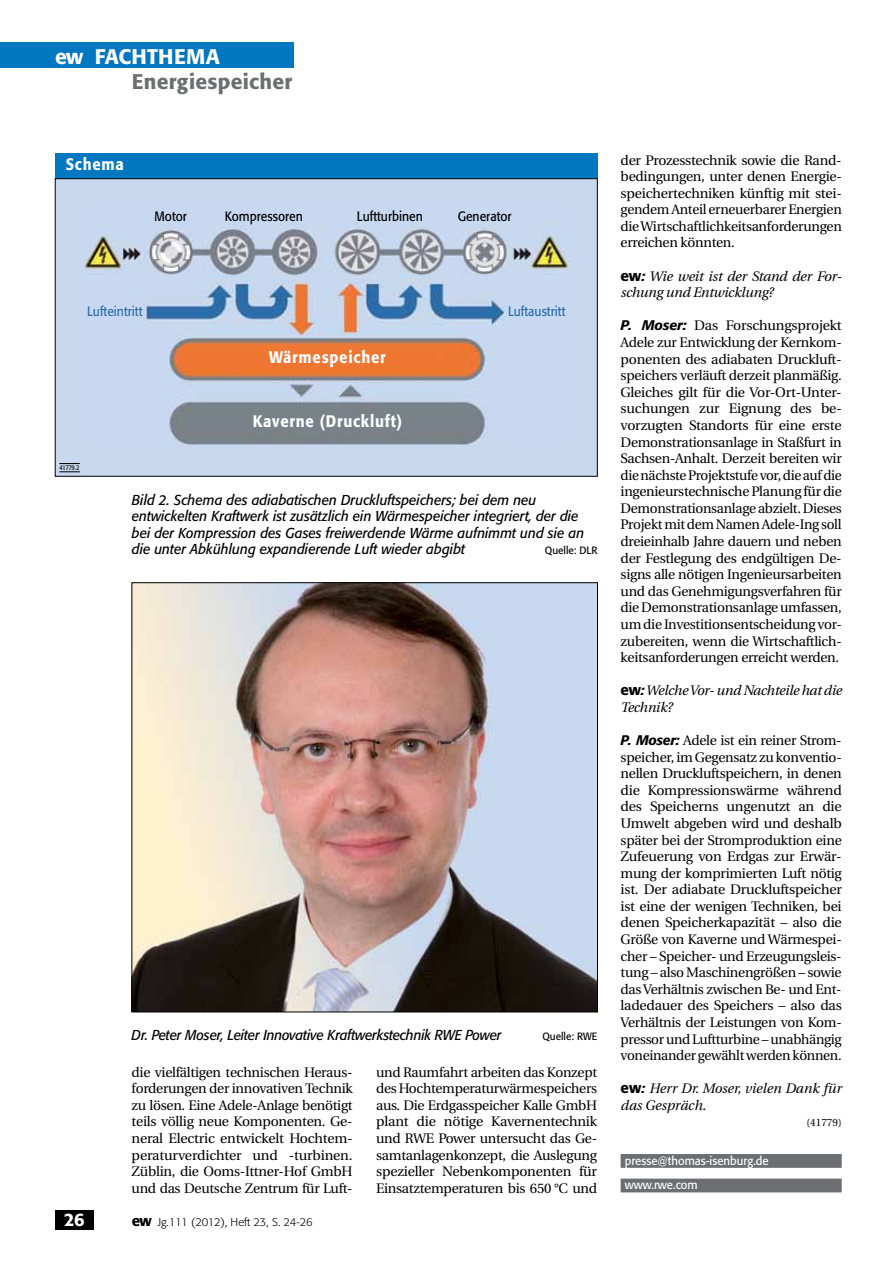
<style>
.page{position:relative;width:893px;height:1263px;background:#fff}
.page>*{position:absolute;margin:0;border:0;box-sizing:border-box;transform-origin:0 0}
.t1{font:500 21px "Formata";letter-spacing:.01em;color:#6d6e71}
.t2{font:500 21px "Formata";letter-spacing:.01em;color:#fff}
.t3{font:500 18px "Formata";color:#fff}
.t4{font:500 16.5px "Formata";letter-spacing:.05em;color:#fff;scale:.9 1}
.t5{font:italic 14.25px/16.5px "Formata";color:#000;scale:.95 1}
.t6{font:13.8px/16.6px "Utopia";letter-spacing:-.02em;color:#000;text-align:justify}
.t7{font:italic 13.8px/16.6px "Utopia";letter-spacing:-.02em;color:#000}
.t8{font:italic 13.8px/16.6px "Utopia";color:#000}
.t9{font:13.5px "Formata";color:#000;scale:.9 1}
.t10{font:13.5px "Formata";color:#2b6eaa;scale:.9 1}
.t11{font:12px/24.6px "Formata";color:#fff;scale:.95 1}
.t12{font:300 11.25px "Formata";letter-spacing:-.02em;color:#000}
.t13{font:10.5px "Formata";color:#000;scale:.95 1}
.t14{font:10.5px "Utopia";color:#000}
.t15{font:6.75px "Formata";letter-spacing:-.05em;color:#000;scale:.85 1}
.s1{font-weight:500;font-size:15px}
.s2{font-family:"Formata";font-weight:500;font-style:normal;font-size:15px}
.s3{font-family:"Formata";font-weight:500}
.s4{font-family:"Formata";font-weight:500;font-style:italic}
</style>
<div class="page">
<div style="left:0;top:43px;width:293px;height:25px;background:#0077c1"></div>
<div style="left:55px;top:1210px;width:39px;height:19px;background:#000"></div>
<div style="left:621px;top:1154px;width:221px;height:14px;background:#6d6e71"></div>
<div style="left:621px;top:1178px;width:221px;height:14px;background:#6d6e71"></div>
<img style="left:134px;top:585px;width:462px;height:425px">
<div style="left:55px;top:153px;width:542px;height:26px;background:#0077c1"></div>
<div style="left:55px;top:153px;width:542px;height:26px;border:1px solid #0077c1"></div>
<div style="left:55px;top:179px;width:542px;height:297px;background:#c7d8ef"></div>
<img style="left:82px;top:223px;width:487px;height:223px">
<svg style="left:59px;top:471px;width:21px;height:1px"></svg>
<svg style="left:59px;top:463px;width:21px;height:1px"></svg>
<h1 class="t2" style="left:55px;top:43px;width:166px">ew FACHTHEMA</h1>
<h1 class="t1" style="left:132px;top:69px;width:162px">Energiespeicher</h1>
<p class="t4" style="left:66px;top:154px;width:66px">Schema</p>
<p class="t9" style="left:155px;top:208px;width:37px">Motor</p>
<p class="t9" style="left:225px;top:208px;width:88px">Kompressoren</p>
<p class="t9" style="left:357px;top:208px;width:75px">Luftturbinen</p>
<p class="t9" style="left:458px;top:208px;width:61px">Generator</p>
<p class="t10" style="left:87px;top:303px;width:63px">Lufteintritt</p>
<p class="t10" style="left:508px;top:303px;width:65px">Luftaustritt</p>
<p class="t4" style="left:269px;top:347px;width:131px">Wärmespeicher</p>
<p class="t15" style="left:59px;top:463px;width:25px">41779.2</p>
<p class="t4" style="left:253px;top:411px;width:168px">Kaverne (Druckluft)</p>
<p class="t5" style="left:132px;top:491px;width:478px">Bild 2. Schema des adiabatischen Druckluftspeichers; bei dem neu entwickelten Kraftwerk ist zusätzlich ein Wärmespeicher integriert, der die bei der Kompression des Gases freiwerdende Wärme aufnimmt und sie an die unter Abkühlung expandierende Luft wieder abgibt</p>
<p class="t13" style="left:545px;top:544px;width:57px">Quelle: DLR</p>
<p class="t5" style="left:132px;top:1027px;width:391px">Dr. Peter Moser, Leiter Innovative Kraftwerkstechnik RWE Power</p>
<p class="t13" style="left:542px;top:1030px;width:59px">Quelle: RWE</p>
<p class="t6" style="left:132px;top:1064px;width:223px">die vielfältigen technischen Heraus&shy;forderungen der innovativen Technik zu lösen. Eine Adele-Anlage benötigt teils völlig neue Komponenten. Ge&shy;neral Electric entwickelt Hochtem&shy;peraturverdichter und -turbinen.<br>Züblin, die Ooms-Ittner-Hof GmbH und das Deutsche Zentrum für Luft-</p>
<p class="t6" style="left:376px;top:1064px;width:223px">und Raumfahrt arbeiten das Konzept des Hochtemperaturwärmespeichers aus. Die Erdgasspeicher Kalle GmbH plant die nötige Kavernentechnik und RWE Power untersucht das Ge&shy;samtanlagenkonzept, die Auslegung spezieller Nebenkomponenten für Einsatztemperaturen bis 650 °C und</p>
<h2 class="t3" style="left:64px;top:1209px;width:22px">26</h2>
<p class="t12" style="left:132px;top:1215px;width:182px"><span class="s1">ew</span> Jg.111 (2012), Heft 23, S. 24-26</p>
<p class="t6" style="left:621px;top:152px;width:223px">der Prozesstechnik sowie die Rand&shy;bedingungen, unter denen Energie&shy;speichertechniken künftig mit stei&shy;gendem Anteil erneuerbarer Energien die Wirtschaftlichkeitsanforderungen erreichen könnten.</p>
<p class="t7" style="left:621px;top:268px;width:223px"><span class="s2">ew</span><span class="s3">:</span> Wie weit ist der Stand der For&shy;schung und Entwicklung?</p>
<p class="t6" style="left:621px;top:318px;width:223px"><span class="s4">P. Moser:</span> Das Forschungsprojekt Adele zur Entwicklung der Kernkom&shy;ponenten des adiabaten Druckluft&shy;speichers verläuft derzeit planmäßig.<br>Gleiches gilt für die Vor-Ort-Unter&shy;suchungen zur Eignung des be&shy;vorzugten Standorts für eine erste Demonstrationsanlage in Staßfurt in Sachsen-Anhalt. Derzeit bereiten wir die nächste Projektstufe vor, die auf die ingenieurstechnische Planung für die Demonstrationsanlage abzielt. Dieses Projekt mit dem Namen Adele-Ing soll dreieinhalb Jahre dauern und neben der Festlegung des endgültigen De&shy;signs alle nötigen Ingenieursarbeiten und das Genehmigungsverfahren für die Demonstrationsanlage umfassen, um die Investitionsentscheidung vor&shy;zubereiten, wenn die Wirtschaftlich&shy;keitsanforderungen erreicht werden.</p>
<p class="t7" style="left:621px;top:682px;width:223px"><span class="s2">ew</span><span class="s3">:</span> Welche Vor- und Nachteile hat die<br>Technik?</p>
<p class="t6" style="left:621px;top:732px;width:223px"><span class="s4">P. Moser:</span> Adele ist ein reiner Strom&shy;speicher, im Gegensatz zu konventio&shy;nellen Druckluftspeichern, in denen die Kompressionswärme während des Speicherns ungenutzt an die Umwelt abgeben wird und deshalb später bei der Stromproduktion eine Zufeuerung von Erdgas zur Erwär&shy;mung der komprimierten Luft nötig ist. Der adiabate Druckluftspeicher ist eine der wenigen Techniken, bei denen Speicherkapazität – also die Größe von Kaverne und Wärmespei&shy;cher – Speicher- und Erzeugungsleis&shy;tung – also Maschinengrößen – sowie das Verhältnis zwischen Be- und Ent&shy;ladedauer des Speichers – also das Verhältnis der Leistungen von Kom&shy;pressor und Luftturbine – unabhängig voneinander gewählt werden können.</p>
<p class="t8" style="left:621px;top:1080px;width:223px"><span class="s2">ew</span><span class="s3">:</span> Herr Dr. Moser, vielen Dank für das Gespräch.</p>
<p class="t14" style="left:806px;top:1117px;width:37px">(41779)</p>
<p class="t11" style="left:625px;top:1148px;width:153px">presse@thomas-isenburg.de www.rwe.com</p>
</div>
